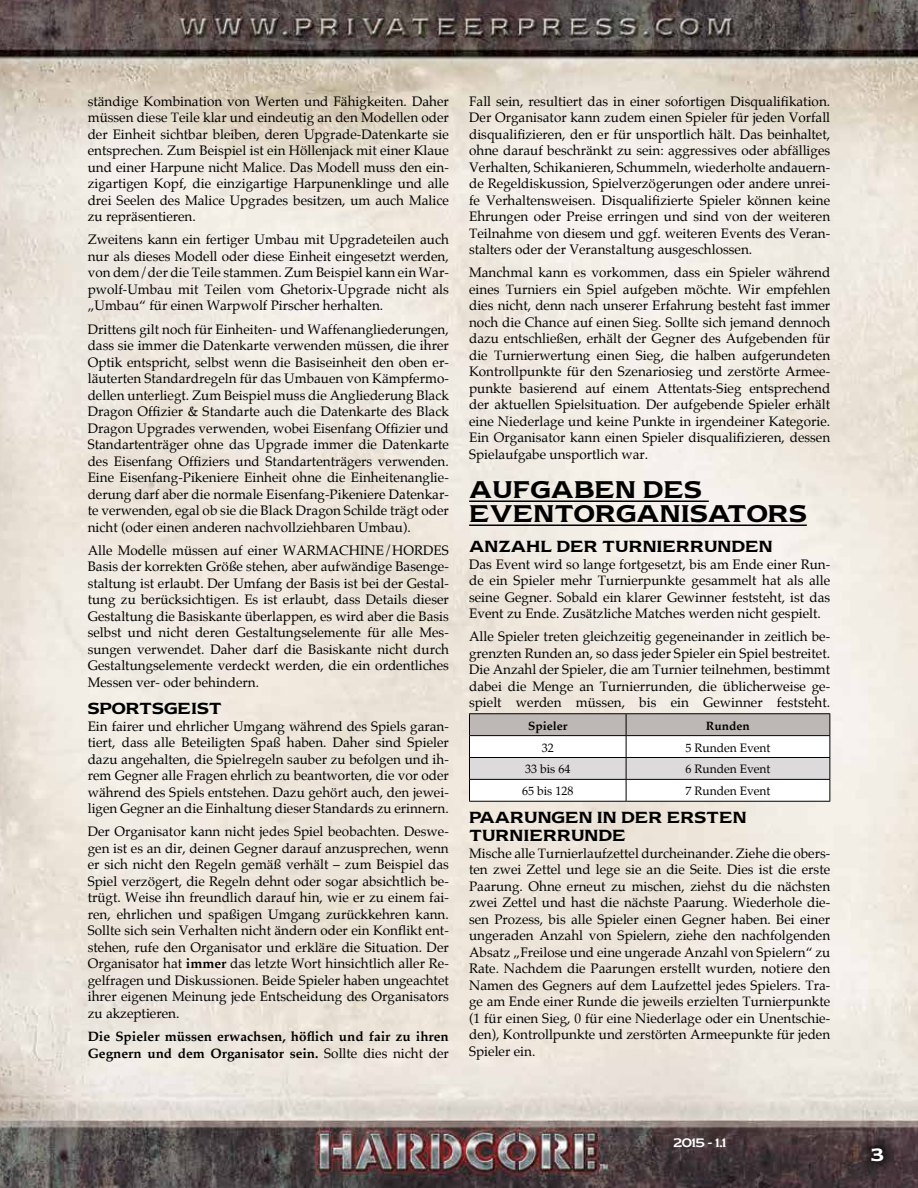
<style>
.page{position:relative;width:918px;height:1188px;background:#fff}
.page>*{position:absolute;margin:0;border:0;box-sizing:border-box;transform-origin:0 0}
.t1{font:20.25px/24px "Newtext Demi";letter-spacing:.005em;color:#000}
.t2{font:15px "Newtext Demi";color:#fff}
.t3{font:13.5px/16.5px "Palatino";color:#000;text-align:justify}
.t4{font:700 13.5px/16.5px "Palatino";color:#000}
.t5{font:13.5px/18px "Newtext Demi";letter-spacing:-.005em;color:#000}
.t6{font:12px "Palatino";color:#000}
.t7{font:700 12px "Palatino";color:#000}
.t8{font:10.5px "Newtext";color:#fff}
.s1{font-weight:700}
.s2{font-weight:400}
</style>
<div class="page">
<img style="left:0;top:0;width:918px;height:1188px">
<div style="left:858px;top:1135px;width:39px;height:40px;background:#000;opacity:.75"></div>
<hr style="left:469px;top:500px;width:240px;height:2px;background:#000">
<hr style="left:469px;top:524px;width:338px;height:2px;background:#000">
<hr style="left:469px;top:713px;width:157px;height:1px;background:#000">
<hr style="left:626px;top:713px;width:204px;height:1px;background:#000">
<hr style="left:469px;top:801px;width:157px;height:1px;background:#000">
<svg style="left:469px;top:714px;width:362px;height:87px"></svg>
<hr style="left:626px;top:801px;width:204px;height:1px;background:#000">
<p class="t3" style="left:88px;top:93px;width:363px">ständige Kombination von Werten und Fähigkeiten. Daher müssen diese Teile klar und eindeutig an den Modellen oder der Einheit sichtbar bleiben, deren Upgrade-Datenkarte sie entsprechen. Zum Beispiel ist ein Höllenjack mit einer Klaue und einer Harpune nicht Malice. Das Modell muss den ein&shy;zigartigen Kopf, die einzigartige Harpunenklinge und alle drei Seelen des Malice Upgrades besitzen, um auch Malice zu repräsentieren.</p>
<p class="t3" style="left:88px;top:231px;width:363px">Zweitens kann ein fertiger Umbau mit Upgradeteilen auch nur als dieses Modell oder diese Einheit eingesetzt werden, von dem/der die Teile stammen. Zum Beispiel kann ein War&shy;pwolf-Umbau mit Teilen vom Ghetorix-Upgrade nicht als „Umbau“ für einen Warpwolf Pirscher herhalten.</p>
<p class="t3" style="left:88px;top:321px;width:363px">Drittens gilt noch für Einheiten- und Waffenangliederungen, dass sie immer die Datenkarte verwenden müssen, die ihrer Optik entspricht, selbst wenn die Basiseinheit den oben er&shy;läuterten Standardregeln für das Umbauen von Kämpfermo&shy;dellen unterliegt. Zum Beispiel muss die Angliederung Black Dragon Offizier &amp; Standarte auch die Datenkarte des Black Dragon Upgrades verwenden, wobei Eisenfang Offizier und Standartenträger ohne das Upgrade immer die Datenkarte des Eisenfang Offiziers und Standartenträgers verwenden.<br>Eine Eisenfang-Pikeniere Einheit ohne die Einheitenanglie&shy;derung darf aber die normale Eisenfang-Pikeniere Datenkar&shy;te verwenden, egal ob sie die Black Dragon Schilde trägt oder nicht (oder einen anderen nachvollziehbaren Umbau).</p>
<p class="t3" style="left:88px;top:542px;width:363px">Alle Modelle müssen auf einer WARMACHINE/HORDES Basis der korrekten Größe stehen, aber aufwändige Basenge&shy;staltung ist erlaubt. Der Umfang der Basis ist bei der Gestal&shy;tung zu berücksichtigen. Es ist erlaubt, dass Details dieser Gestaltung die Basiskante überlappen, es wird aber die Basis selbst und nicht deren Gestaltungselemente für alle Mes&shy;sungen verwendet. Daher darf die Basiskante nicht durch Gestaltungselemente verdeckt werden, die ein ordentliches Messen ver- oder behindern.</p>
<p class="t5" style="left:88px;top:700px;width:136px">SPORTSGEIST</p>
<p class="t3" style="left:88px;top:718px;width:363px">Ein fairer und ehrlicher Umgang während des Spiels garan&shy;tiert, dass alle Beteiligten Spaß haben. Daher sind Spieler dazu angehalten, die Spielregeln sauber zu befolgen und ih&shy;rem Gegner alle Fragen ehrlich zu beantworten, die vor oder während des Spiels entstehen. Dazu gehört auch, den jewei&shy;ligen Gegner an die Einhaltung dieser Standards zu erinnern.</p>
<p class="t3" style="left:88px;top:824px;width:363px">Der Organisator kann nicht jedes Spiel beobachten. Deswe&shy;gen ist es an dir, deinen Gegner darauf anzusprechen, wenn er sich nicht den Regeln gemäß verhält – zum Beispiel das Spiel verzögert, die Regeln dehnt oder sogar absichtlich be&shy;trügt. Weise ihn freundlich darauf hin, wie er zu einem fai&shy;ren, ehrlichen und spaßigen Umgang zurückkehren kann.<br>Sollte sich sein Verhalten nicht ändern oder ein Konflikt ent&shy;stehen, rufe den Organisator und erkläre die Situation. Der Organisator hat <span class="s1">immer</span> das letzte Wort hinsichtlich aller Re&shy;gelfragen und Diskussionen. Beide Spieler haben ungeachtet ihrer eigenen Meinung jede Entscheidung des Organisators zu akzeptieren.</p>
<p class="t4" style="left:88px;top:1028px;width:363px">Die Spieler müssen erwachsen, höflich und fair zu ihren<br>Gegnern und dem Organisator sein. <span class="s2">Sollte dies nicht der</span></p>
<p class="t3" style="left:469px;top:93px;width:363px">Fall sein, resultiert das in einer sofortigen Disqualifikation.<br>Der Organisator kann zudem einen Spieler für jeden Vorfall disqualifizieren, den er für unsportlich hält. Das beinhaltet, ohne darauf beschränkt zu sein: aggressives oder abfälliges Verhalten, Schikanieren, Schummeln, wiederholte andauern&shy;de Regeldiskussion, Spielverzögerungen oder andere unrei&shy;fe Verhaltensweisen. Disqualifizierte Spieler können keine Ehrungen oder Preise erringen und sind von der weiteren Teilnahme von diesem und ggf. weiteren Events des Veran&shy;stalters oder der Veranstaltung ausgeschlossen.</p>
<p class="t3" style="left:469px;top:264px;width:363px">Manchmal kann es vorkommen, dass ein Spieler während eines Turniers ein Spiel aufgeben möchte. Wir empfehlen dies nicht, denn nach unserer Erfahrung besteht fast immer noch die Chance auf einen Sieg. Sollte sich jemand dennoch dazu entschließen, erhält der Gegner des Aufgebenden für die Turnierwertung einen Sieg, die halben aufgerundeten Kontrollpunkte für den Szenariosieg und zerstörte Armee&shy;punkte basierend auf einem Attentats-Sieg entsprechend der aktuellen Spielsituation. Der aufgebende Spieler erhält eine Niederlage und keine Punkte in irgendeiner Kategorie.<br>Ein Organisator kann einen Spieler disqualifizieren, dessen Spielaufgabe unsportlich war.</p>
<h1 class="t1" style="left:469px;top:478px;width:339px">AUFGABEN DES<br>EVENTORGANISATORS</h1>
<p class="t5" style="left:469px;top:538px;width:305px">ANZAHL DER TURNIERRUNDEN</p>
<p class="t3" style="left:469px;top:556px;width:363px">Das Event wird so lange fortgesetzt, bis am Ende einer Run&shy;de ein Spieler mehr Turnierpunkte gesammelt hat als alle seine Gegner. Sobald ein klarer Gewinner feststeht, ist das Event zu Ende. Zusätzliche Matches werden nicht gespielt.</p>
<p class="t3" style="left:469px;top:628px;width:363px">Alle Spieler treten gleichzeitig gegeneinander in zeitlich be&shy;grenzten Runden an, so dass jeder Spieler ein Spiel bestreitet.<br>Die Anzahl der Spieler, die am Turnier teilnehmen, bestimmt dabei die Menge an Turnierrunden, die üblicherweise ge&shy;spielt werden müssen, bis ein Gewinner feststeht.</p>
<p class="t7" style="left:528px;top:715px;width:41px">Spieler</p>
<p class="t7" style="left:706px;top:715px;width:45px">Runden</p>
<p class="t6" style="left:542px;top:737px;width:13px">32</p>
<p class="t6" style="left:685px;top:737px;width:87px">5 Runden Event</p>
<p class="t6" style="left:525px;top:759px;width:47px">33 bis 64</p>
<p class="t6" style="left:685px;top:759px;width:87px">6 Runden Event</p>
<p class="t6" style="left:522px;top:781px;width:53px">65 bis 128</p>
<p class="t6" style="left:685px;top:781px;width:87px">7 Runden Event</p>
<p class="t5" style="left:469px;top:808px;width:279px">PAARUNGEN IN DER ERSTEN<br>TURNIERRUNDE</p>
<p class="t3" style="left:469px;top:845px;width:363px">Mische alle Turnierlaufzettel durcheinander. Ziehe die obers&shy;ten zwei Zettel und lege sie an die Seite. Dies ist die erste Paarung. Ohne erneut zu mischen, ziehst du die nächsten zwei Zettel und hast die nächste Paarung. Wiederhole die&shy;sen Prozess, bis alle Spieler einen Gegner haben. Bei einer ungeraden Anzahl von Spielern, ziehe den nachfolgenden Absatz „Freilose und eine ungerade Anzahl von Spielern“ zu Rate. Nachdem die Paarungen erstellt wurden, notiere den Namen des Gegners auf dem Laufzettel jedes Spielers. Tra&shy;ge am Ende einer Runde die jeweils erzielten Turnierpunkte (1 für einen Sieg, 0 für eine Niederlage oder ein Unentschie&shy;den), Kontrollpunkte und zerstörten Armeepunkte für jeden Spieler ein.</p>
<p class="t8" style="left:673px;top:1136px;width:54px">2015 – 1.1</p>
<p class="t2" style="left:871px;top:1145px;width:14px">3</p>
</div>
